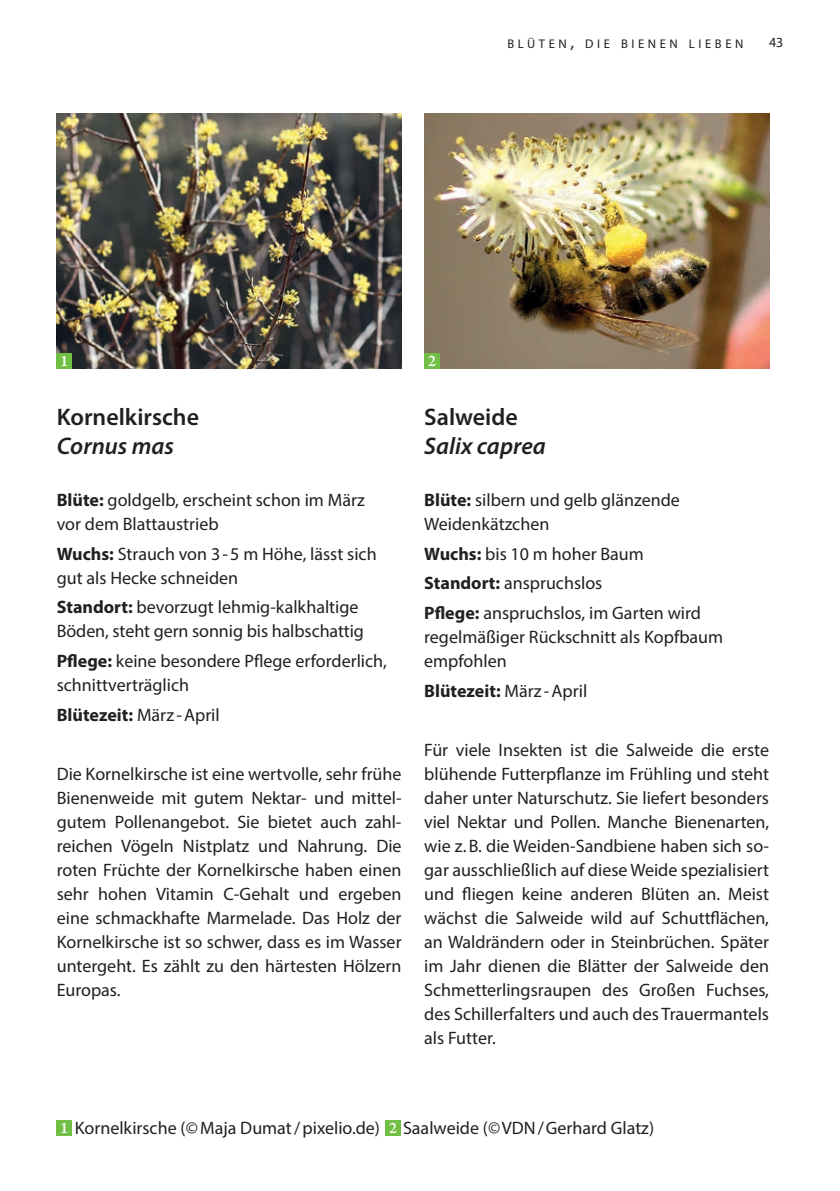
<style>
.page{position:relative;width:840px;height:1191px;background:#fff}
.page>*{position:absolute;margin:0;border:0;box-sizing:border-box;transform-origin:0 0}
.t1{font:600 24px "Myriad Pro";color:#231f20}
.t2{font:italic 600 24px "Myriad Pro";color:#231f20}
.t3{font:18px/24px "Myriad Pro";color:#231f20}
.t4{font:700 18px "Myriad Pro";color:#231f20}
.t5{font:600 16px "Adobe Jenson Pro";color:#fff}
.t6{font:14px "Myriad Pro";color:#231f20}
.t7{font:12.6px "Myriad Pro";letter-spacing:.285em;color:#231f20}
.s1{font-size:18px}
.s2{font-weight:700}
.s3{font-weight:400}
</style>
<div class="page">
<img style="left:57px;top:113px;width:344px;height:255px">
<img style="left:424px;top:113px;width:344px;height:255px">
<div style="left:57px;top:353px;width:15px;height:16px;background:#71bf44"></div>
<div style="left:424px;top:353px;width:15px;height:16px;background:#71bf44"></div>
<div style="left:57px;top:1120px;width:15px;height:16px;background:#71bf44"></div>
<div style="left:385px;top:1120px;width:15px;height:16px;background:#71bf44"></div>
<p class="t7" style="left:507px;top:36px;width:237px">BLÜTEN<span class="s1">,</span> DIE BIENEN LIEBEN</p>
<p class="t6" style="left:768px;top:34px;width:16px">43</p>
<p class="t5" style="left:60px;top:352px;width:10px">1</p>
<p class="t5" style="left:427px;top:352px;width:10px">2</p>
<h1 class="t1" style="left:57px;top:402px;width:144px">Kornelkirsche</h1>
<h1 class="t2" style="left:57px;top:430px;width:119px">Cornus mas</h1>
<p class="t3" style="left:57px;top:488px;width:309px"><span class="s2">Blüte:</span> goldgelb, erscheint schon im März vor dem Blattaustrieb</p>
<p class="t3" style="left:57px;top:541px;width:321px"><span class="s2">Wuchs:</span> Strauch von 3-5 m Höhe, lässt sich gut als Hecke schneiden</p>
<p class="t3" style="left:57px;top:595px;width:308px"><span class="s2">Standort:</span> bevorzugt lehmig-kalkhaltige<br>Böden, steht gern sonnig bis halbschattig</p>
<p class="t3" style="left:57px;top:649px;width:331px"><span class="s2">Pflege:</span> keine besondere Pflege erforderlich, schnittverträglich</p>
<p class="t4" style="left:57px;top:703px;width:164px">Blütezeit: <span class="s3">März -April</span></p>
<p class="t3" style="left:57px;top:762px;width:346px;text-align:justify">Die Kornelkirsche ist eine wertvolle, sehr frühe Bienenweide mit gutem Nektar- und mittel&shy;gutem Pollenangebot. Sie bietet auch zahl&shy;reichen Vögeln Nistplatz und Nahrung. Die roten Früchte der Kornelkirsche haben einen sehr hohen Vitamin C-Gehalt und ergeben eine schmackhafte Marmelade. Das Holz der Kornelkirsche ist so schwer, dass es im Wasser untergeht. Es zählt zu den härtesten Hölzern Europas.</p>
<h1 class="t1" style="left:424px;top:402px;width:95px">Salweide</h1>
<h1 class="t2" style="left:424px;top:430px;width:123px">Salix caprea</h1>
<p class="t3" style="left:424px;top:488px;width:257px"><span class="s2">Blüte:</span> silbern und gelb glänzende<br>Weidenkätzchen</p>
<p class="t3" style="left:424px;top:538px;width:278px;line-height:29.6px"><span class="s2">Wuchs:</span> bis 10 m hoher Baum<br><span class="s2">Standort:</span> anspruchslos<br><span class="s2">Pflege:</span> anspruchslos, im Garten wird</p>
<p class="t3" style="left:424px;top:625px;width:300px">regelmäßiger Rückschnitt als Kopfbaum empfohlen</p>
<p class="t4" style="left:424px;top:679px;width:164px">Blütezeit: <span class="s3">März -April</span></p>
<p class="t3" style="left:424px;top:738px;width:346px;text-align:justify">Für viele Insekten ist die Salweide die erste blühende Futterpflanze im Frühling und steht daher unter Naturschutz. Sie liefert besonders viel Nektar und Pollen. Manche Bienenarten, wie z.B. die Weiden-Sandbiene haben sich so&shy;gar ausschließlich auf diese Weide spezialisiert und fliegen keine anderen Blüten an. Meist wächst die Salweide wild auf Schuttflächen, an Waldrändern oder in Steinbrüchen. Später im Jahr dienen die Blätter der Salweide den Schmetterlingsraupen des Großen Fuchses, des Schillerfalters und auch des Trauermantels als Futter.</p>
<p class="t3" style="left:75px;top:1116px;width:307px">Kornelkirsche (©Maja Dumat/pixelio.de)</p>
<p class="t3" style="left:403px;top:1116px;width:252px">Saalweide (©VDN/Gerhard Glatz)</p>
<p class="t5" style="left:60px;top:1119px;width:10px">1</p>
<p class="t5" style="left:388px;top:1119px;width:10px">2</p>
</div>
